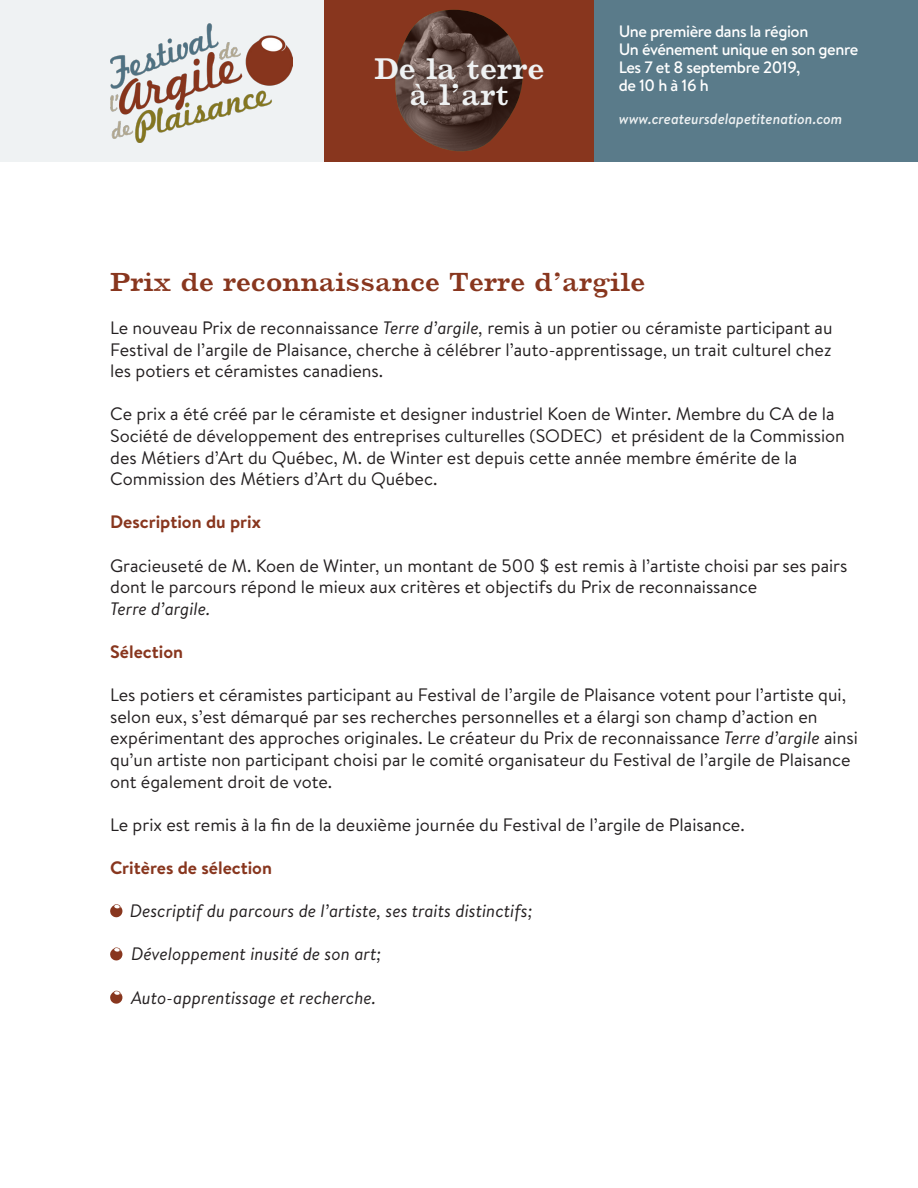
<style>
.page{position:relative;width:918px;height:1188px;background:#fff}
.page>*{position:absolute;margin:0;border:0;box-sizing:border-box;transform-origin:0 0}
.t1{font:900 30.9px "Barbera";color:#eff2f3}
.t2{font:900 27px "Barbera";color:#88361e}
.t3{font:18px/21.6px "Brandon Text";color:#231f20}
.t4{font:italic 18px "Brandon Text";color:#231f20}
.t5{font:700 18px "Brandon Text";color:#88361e}
.t6{font:500 16.5px "Brandon Text";letter-spacing:-.025em;color:#fff}
.t7{font:italic 500 15px "Brandon Text";color:#eff2f3}
.s1{font-style:italic}
</style>
<div class="page">
<div style="left:0;top:0;width:324px;height:162px;background:#eff2f3"></div>
<img style="left:110px;top:23px;width:182px;height:119px">
<div style="left:324px;top:0;width:270px;height:162px;background:#88361e"></div>
<img style="left:395px;top:10px;width:128px;height:142px">
<svg style="left:110px;top:904px;width:12px;height:14px"></svg>
<svg style="left:110px;top:948px;width:12px;height:13px"></svg>
<svg style="left:110px;top:991px;width:12px;height:13px"></svg>
<div style="left:594px;top:0;width:324px;height:162px;background:#5a7b8a"></div>
<p class="t1" style="left:374px;top:50px;width:172px">De la terre</p>
<p class="t1" style="left:409px;top:76px;width:101px">à l’art</p>
<p class="t6" style="left:619px;top:20px;width:191px">Une première dans la région</p>
<p class="t6" style="left:619px;top:38px;width:241px">Un événement unique en son genre</p>
<p class="t6" style="left:619px;top:56px;width:183px">Les 7 et 8 septembre 2019,</p>
<p class="t6" style="left:619px;top:74px;width:91px">de 10 h à 16 h</p>
<p class="t7" style="left:619px;top:109px;width:225px">www.createursdelapetitenation.com</p>
<p class="t2" style="left:110px;top:266px;width:536px">Prix de reconnaissance Terre d’argile</p>
<p class="t3" style="left:110px;top:316px;width:724px;text-align:justify">Le nouveau Prix de reconnaissance <span class="s1">Terre d’argile,</span> remis à un potier ou céramiste participant au Festival de l’argile de Plaisance, cherche à célébrer l’auto-apprentissage, un trait culturel chez les potiers et céramistes canadiens.</p>
<p class="t3" style="left:110px;top:403px;width:736px">Ce prix a été créé par le céramiste et designer industriel Koen de Winter. Membre du CA de la Société de développement des entreprises culturelles (SODEC) et président de la Commission des Métiers d’Art du Québec, M. de Winter est depuis cette année membre émérite de la Commission des Métiers d’Art du Québec.</p>
<p class="t5" style="left:110px;top:510px;width:152px">Description du prix</p>
<p class="t3" style="left:110px;top:554px;width:739px">Gracieuseté de M. Koen de Winter, un montant de 500 $ est remis à l’artiste choisi par ses pairs dont le parcours répond le mieux aux critères et objectifs du Prix de reconnaissance<br><span class="s1">Terre d’argile.</span></p>
<p class="t5" style="left:110px;top:639px;width:74px">Sélection</p>
<p class="t3" style="left:110px;top:684px;width:749px">Les potiers et céramistes participant au Festival de l’argile de Plaisance votent pour l’artiste qui, selon eux, s’est démarqué par ses recherches personnelles et a élargi son champ d’action en expérimentant des approches originales. Le créateur du Prix de reconnaissance <span class="s1">Terre d’argile</span> ainsi qu’un artiste non participant choisi par le comité organisateur du Festival de l’argile de Plaisance ont également droit de vote.</p>
<p class="t3" style="left:110px;top:813px;width:636px">Le prix est remis à la fin de la deuxième journée du Festival de l’argile de Plaisance.</p>
<p class="t5" style="left:110px;top:855px;width:163px">Critères de sélection</p>
<p class="t4" style="left:130px;top:899px;width:404px">Descriptif du parcours de l’artiste, ses traits distinctifs;</p>
<p class="t4" style="left:131px;top:942px;width:252px">Développement inusité de son art;</p>
<p class="t4" style="left:131px;top:985px;width:246px">Auto-apprentissage et recherche.</p>
</div>
